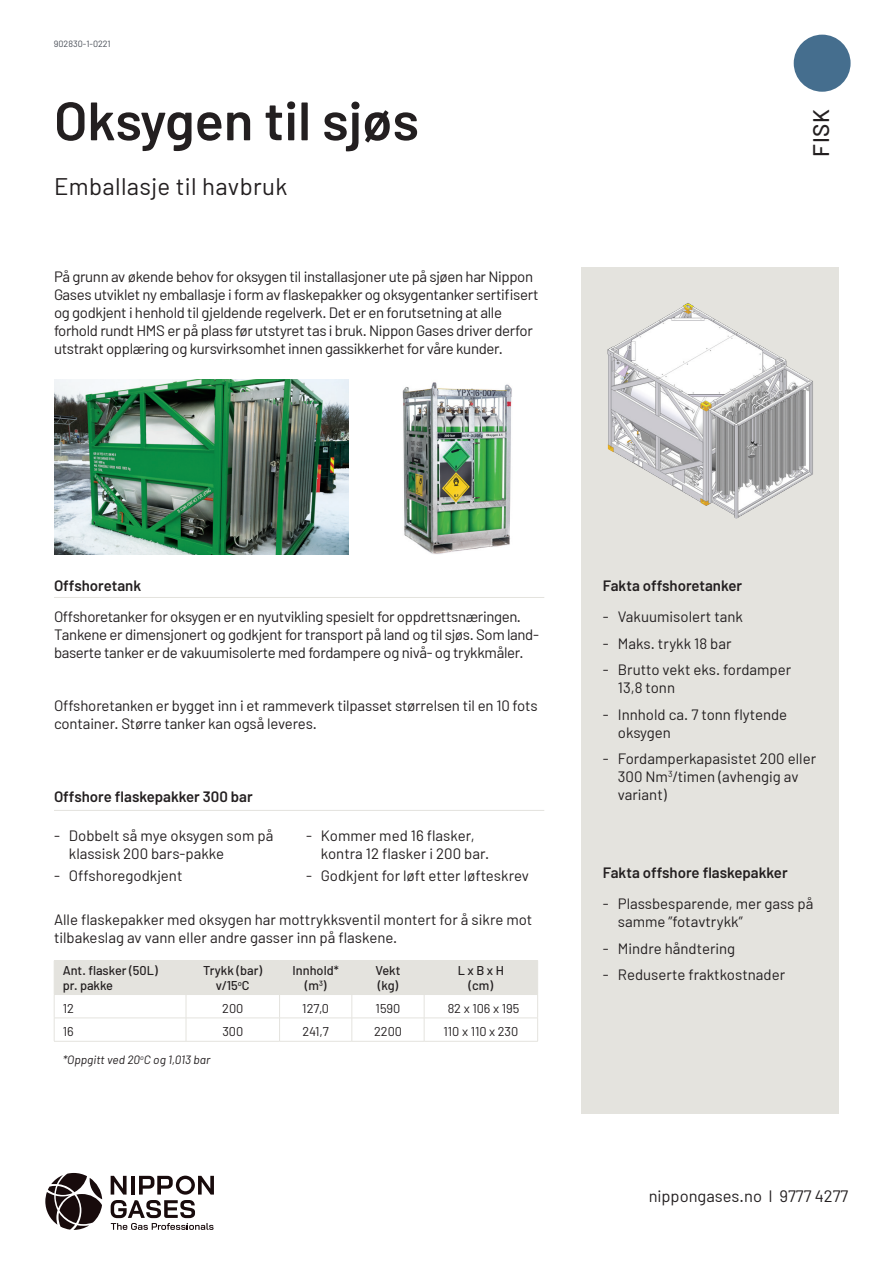
<style>
.page{position:relative;width:893px;height:1263px;background:#fff}
.page>*{position:absolute;margin:0;border:0;box-sizing:border-box;transform-origin:0 0}
.t1{font:600 54px "Barlow";color:#231f20}
.t2{font:24px "Barlow";letter-spacing:.015em;color:#231f20}
.t3{font:500 22.5px "Barlow";color:#231f20}
.t4{font:16.5px "Barlow";color:#231f20}
.t5{font:15px/18px "Barlow";letter-spacing:-.02em;color:#231f20}
.t6{font:15px/18px "Barlow";color:#231f20}
.t7{font:600 15px "Barlow";color:#231f20}
.t8{font:500 12.75px/15.3px "Barlow";color:#231f20;text-align:center}
.t9{font:12.75px "Barlow";color:#231f20}
.t10{font:italic 12px "Barlow";color:#231f20}
.t11{font:9px "Barlow";color:#464b54}
</style>
<div class="page">
<div style="left:582px;top:267px;width:257px;height:847px;background:#e4e3de"></div>
<img style="left:607px;top:303px;width:206px;height:216px">
<img style="left:54px;top:379px;width:295px;height:175px">
<img style="left:402px;top:382px;width:110px;height:172px">
<svg style="left:54px;top:960px;width:484px;height:81px"></svg>
<hr style="left:54px;top:1041px;width:132px;height:1px;background:#e4e3de">
<hr style="left:186px;top:1041px;width:94px;height:1px;background:#e4e3de">
<hr style="left:280px;top:1041px;width:72px;height:1px;background:#e4e3de">
<hr style="left:352px;top:1041px;width:72px;height:1px;background:#e4e3de">
<hr style="left:424px;top:1041px;width:114px;height:1px;background:#e4e3de">
<hr style="left:54px;top:597px;width:490px;height:1px;background:#e4e3de">
<hr style="left:54px;top:810px;width:490px;height:1px;background:#e4e3de">
<svg style="left:45px;top:1173px;width:169px;height:57px"></svg>
<div style="left:794px;top:35px;width:57px;height:57px;background:#456e8e;border-radius:50%"></div>
<p class="t11" style="left:54px;top:38px;width:58px">902830-1-0221</p>
<h1 class="t1" style="left:54px;top:87px;width:367px">Oksygen til sjøs</h1>
<h2 class="t2" style="left:54px;top:171px;width:235px">Emballasje til havbruk</h2>
<p class="t5" style="left:54px;top:267px;width:486px">På grunn av økende behov for oksygen til installasjoner ute på sjøen har Nippon Gases utviklet ny emballasje i form av flaskepakker og oksygentanker sertifisert og godkjent i henhold til gjeldende regelverk. Det er en forutsetning at alle forhold rundt HMS er på plass før utstyret tas i bruk. Nippon Gases driver derfor utstrakt opplæring og kursvirksomhet innen gassikkerhet for våre kunder.</p>
<h3 class="t3" style="left:807px;top:157px;width:49px;rotate:-90deg">FISK</h3>
<p class="t7" style="left:54px;top:577px;width:89px">Offshoretank</p>
<p class="t5" style="left:54px;top:607px;width:486px">Offshoretanker for oksygen er en nyutvikling spesielt for oppdrettsnæringen.<br>Tankene er dimensjonert og godkjent for transport på land og til sjøs. Som land&shy;baserte tanker er de vakuumisolerte med fordampere og nivå- og trykkmåler.</p>
<p class="t5" style="left:54px;top:696px;width:485px">Offshoretanken er bygget inn i et rammeverk tilpasset størrelsen til en 10 fots container. Større tanker kan også leveres.</p>
<p class="t7" style="left:54px;top:788px;width:200px">Offshore flaskepakker 300 bar</p>
<p class="t6" style="left:69px;top:826px;width:206px;text-indent:-15px">- Dobbelt så mye oksygen som på klassisk 200 bars-pakke</p>
<p class="t6" style="left:54px;top:866px;width:130px">- Offshoregodkjent</p>
<p class="t6" style="left:321px;top:826px;width:170px;text-indent:-15px">- Kommer med 16 flasker, kontra 12 flasker i 200 bar.</p>
<p class="t6" style="left:306px;top:866px;width:225px">- Godkjent for løft etter løfteskrev</p>
<p class="t6" style="left:54px;top:910px;width:480px">Alle flaskepakker med oksygen har mottrykksventil montert for å sikre mot tilbakeslag av vann eller andre gasser inn på flaskene.</p>
<p class="t8" style="left:63px;top:962px;width:97px;text-align:left">Ant. flasker (50L) pr. pakke</p>
<p class="t8" style="left:203px;top:962px;width:61px">Trykk (bar) v/15<sup>o</sup>C</p>
<p class="t8" style="left:293px;top:962px;width:48px">Innhold* (m<sup>3</sup>)</p>
<p class="t8" style="left:375px;top:962px;width:27px;text-align:left">Vekt (kg)</p>
<p class="t8" style="left:458px;top:962px;width:48px">L x B x H (cm)</p>
<p class="t9" style="left:63px;top:1000px;width:13px">12</p>
<p class="t9" style="left:222px;top:1000px;width:23px">200</p>
<p class="t9" style="left:302px;top:1000px;width:28px">127,0</p>
<p class="t9" style="left:376px;top:1000px;width:26px">1590</p>
<p class="t9" style="left:448px;top:1000px;width:73px">82 x 106 x 195</p>
<p class="t9" style="left:63px;top:1023px;width:12px">16</p>
<p class="t9" style="left:222px;top:1023px;width:22px">300</p>
<p class="t9" style="left:302px;top:1023px;width:28px">241,7</p>
<p class="t9" style="left:374px;top:1023px;width:30px">2200</p>
<p class="t9" style="left:443px;top:1023px;width:76px">110 x 110 x 230</p>
<p class="t10" style="left:63px;top:1053px;width:149px">*Oppgitt ved 20<sup>o</sup>C og 1,013 bar</p>
<p class="t7" style="left:603px;top:577px;width:141px">Fakta offshoretanker</p>
<p class="t6" style="left:603px;top:607px;width:142px">- Vakuumisolert tank</p>
<p class="t6" style="left:603px;top:634px;width:130px">- Maks. trykk 18 bar</p>
<p class="t6" style="left:618px;top:660px;width:175px;text-indent:-15px">- Brutto vekt eks. fordamper<br>13,8 tonn</p>
<p class="t6" style="left:618px;top:705px;width:171px;text-indent:-15px">- Innhold ca. 7 tonn flytende oksygen</p>
<p class="t6" style="left:618px;top:749px;width:200px;text-indent:-15px">- Fordamperkapasistet 200 eller<br>300 Nm<sup>3</sup>/timen (avhengig av variant)</p>
<p class="t7" style="left:603px;top:863px;width:186px">Fakta offshore flaskepakker</p>
<p class="t6" style="left:618px;top:894px;width:197px;text-indent:-15px">- Plassbesparende, mer gass på samme ”fotavtrykk”</p>
<p class="t6" style="left:603px;top:939px;width:134px">- Mindre håndtering</p>
<p class="t6" style="left:603px;top:965px;width:184px">- Reduserte fraktkostnader</p>
<p class="t4" style="left:649px;top:1186px;width:201px">nippongases.no I 9777 4277</p>
</div>
